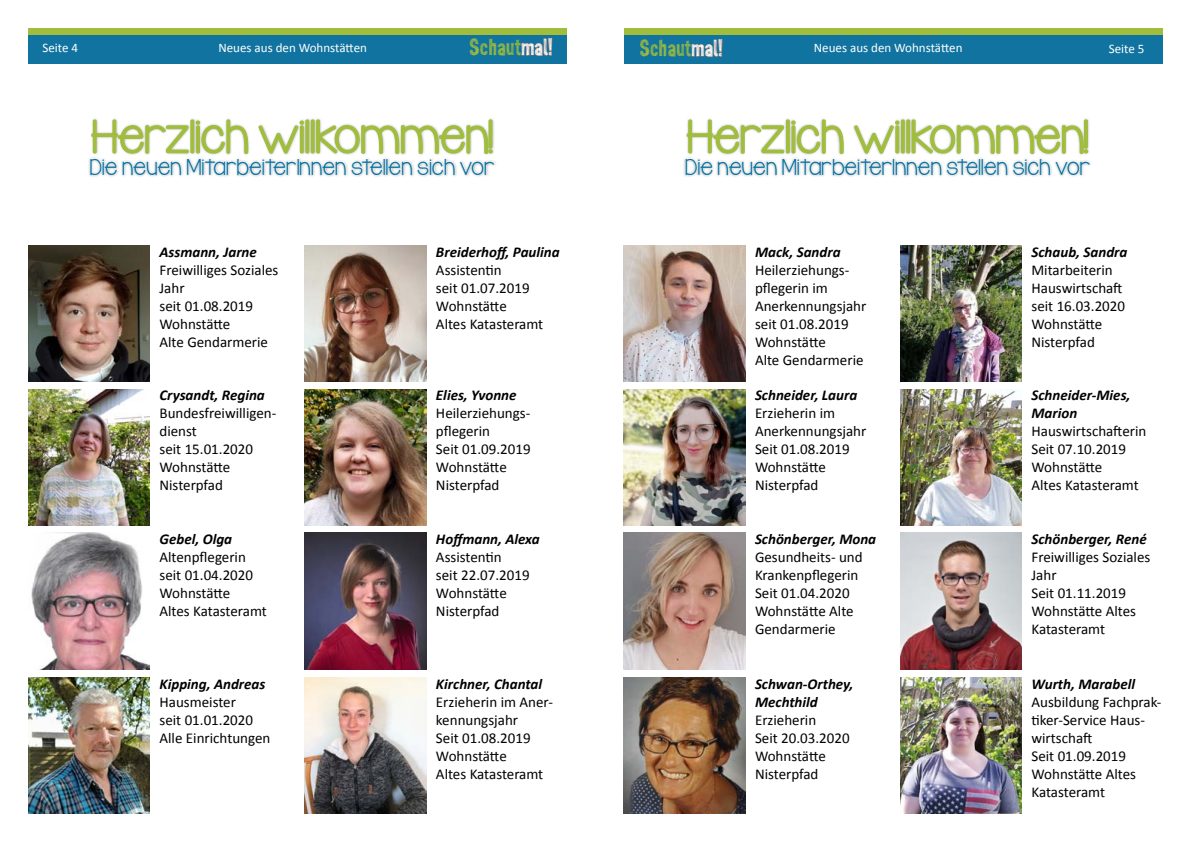
<style>
.page{position:relative;width:1191px;height:842px;background:#fff}
.page>*{position:absolute;margin:0;border:0;box-sizing:border-box;transform-origin:0 0}
.t1{font:37px "KG Lego House";letter-spacing:.025em;color:#a0bd3b}
.t2{font:23px "CF John Doe PERSONALUSE";color:#a0bd3b}
.t3{font:18px "KG Lego House";letter-spacing:.03em;color:#1174a0}
.t4{font:15px/18px "Calibri";color:#000}
.t5{font:italic 700 15px/18px "Calibri";color:#000}
.t6{font:13px "Calibri";color:#fff}
.s1{color:#fff}
.s2{font-family:"CF John Doe";color:#fff}
</style>
<div class="page">
<div style="left:28px;top:28px;width:539px;height:29px;background:#a0bd3b"></div>
<div style="left:28px;top:35px;width:539px;height:28px;background:#1174a0"></div>
<svg style="left:521px;top:38px;width:31px;height:18px"></svg>
<div style="left:87px;top:117px;width:410px;height:61px;background:#000;opacity:.33"></div>
<svg style="left:90px;top:119px;width:405px;height:56px"></svg>
<img style="left:28px;top:389px;width:122px;height:136px">
<img style="left:31px;top:533px;width:119px;height:136px">
<img style="left:305px;top:533px;width:121px;height:136px">
<img style="left:305px;top:245px;width:121px;height:136px">
<img style="left:305px;top:677px;width:121px;height:137px">
<img style="left:305px;top:389px;width:121px;height:136px">
<img style="left:28px;top:245px;width:122px;height:136px">
<img style="left:28px;top:677px;width:122px;height:137px">
<img style="left:624px;top:389px;width:121px;height:136px">
<img style="left:624px;top:533px;width:121px;height:136px">
<img style="left:624px;top:677px;width:121px;height:137px">
<img style="left:900px;top:533px;width:121px;height:136px">
<img style="left:900px;top:245px;width:121px;height:136px">
<img style="left:900px;top:677px;width:121px;height:137px">
<img style="left:900px;top:389px;width:121px;height:136px">
<img style="left:624px;top:245px;width:121px;height:136px">
<div style="left:624px;top:28px;width:538px;height:29px;background:#a0bd3b"></div>
<div style="left:624px;top:35px;width:538px;height:28px;background:#1174a0"></div>
<svg style="left:691px;top:39px;width:31px;height:18px"></svg>
<div style="left:683px;top:117px;width:409px;height:61px;background:#000;opacity:.33"></div>
<svg style="left:685px;top:119px;width:405px;height:56px"></svg>
<p class="t6" style="left:43px;top:39px;width:37px">Seite 4</p>
<p class="t6" style="left:218px;top:39px;width:150px">Neues aus den Wohnstätten</p>
<h2 class="t2" style="left:469px;top:38px;width:85px">Schaut<span class="s1">mal</span><span class="s2">!</span></h2>
<h1 class="t1" style="left:91px;top:112px;width:403px">Herzlich willkommen!</h1>
<p class="t3" style="left:90px;top:155px;width:406px">Die neuen MitarbeiterInnen stellen sich vor</p>
<p class="t5" style="left:159px;top:243px;width:99px">Assmann, Jarne</p>
<p class="t4" style="left:159px;top:261px;width:120px">Freiwilliges Soziales<br>Jahr<br>seit 01.08.2019<br>Wohnstätte<br>Alte Gendarmerie</p>
<p class="t5" style="left:159px;top:386px;width:107px">Crysandt, Regina</p>
<p class="t4" style="left:159px;top:404px;width:118px">Bundesfreiwilligen&shy;dienst<br>seit 15.01.2020<br>Wohnstätte<br>Nisterpfad</p>
<p class="t5" style="left:159px;top:530px;width:74px">Gebel, Olga</p>
<p class="t4" style="left:159px;top:548px;width:109px">Altenpflegerin seit 01.04.2020<br>Wohnstätte<br>Altes Katasteramt</p>
<p class="t5" style="left:159px;top:675px;width:107px">Kipping, Andreas</p>
<p class="t4" style="left:159px;top:693px;width:112px">Hausmeister<br>seit 01.01.2020<br>Alle Einrichtungen</p>
<p class="t5" style="left:436px;top:243px;width:125px">Breiderhoff, Paulina</p>
<p class="t4" style="left:436px;top:261px;width:109px">Assistentin<br>seit 01.07.2019<br>Wohnstätte<br>Altes Katasteramt</p>
<p class="t5" style="left:436px;top:386px;width:82px">Elies, Yvonne</p>
<p class="t4" style="left:436px;top:404px;width:96px">Heilerziehungs&shy;pflegerin<br>Seit 01.09.2019<br>Wohnstätte<br>Nisterpfad</p>
<p class="t5" style="left:436px;top:530px;width:105px">Hoffmann, Alexa</p>
<p class="t4" style="left:436px;top:548px;width:95px">Assistentin<br>seit 22.07.2019<br>Wohnstätte<br>Nisterpfad</p>
<p class="t5" style="left:436px;top:675px;width:108px">Kirchner, Chantal</p>
<p class="t4" style="left:436px;top:693px;width:118px">Erzieherin im Aner&shy;kennungsjahr<br>Seit 01.08.2019<br>Wohnstätte<br>Altes Katasteramt</p>
<h2 class="t2" style="left:639px;top:39px;width:85px">Schaut<span class="s1">mal</span><span class="s2">!</span></h2>
<p class="t6" style="left:814px;top:39px;width:150px">Neues aus den Wohnstätten</p>
<p class="t6" style="left:1108px;top:40px;width:37px">Seite 5</p>
<h1 class="t1" style="left:687px;top:112px;width:403px">Herzlich willkommen!</h1>
<p class="t3" style="left:685px;top:155px;width:406px">Die neuen MitarbeiterInnen stellen sich vor</p>
<p class="t5" style="left:755px;top:243px;width:87px">Mack, Sandra</p>
<p class="t4" style="left:755px;top:261px;width:113px">Heilerziehungs&shy;pflegerin im<br>Anerkennungsjahr seit 01.08.2019<br>Wohnstätte<br>Alte Gendarmerie</p>
<p class="t5" style="left:755px;top:386px;width:104px">Schneider, Laura</p>
<p class="t4" style="left:755px;top:404px;width:113px">Erzieherin im<br>Anerkennungsjahr<br>Seit 01.08.2019<br>Wohnstätte<br>Nisterpfad</p>
<p class="t5" style="left:755px;top:530px;width:123px">Schönberger, Mona</p>
<p class="t4" style="left:755px;top:548px;width:109px">Gesundheits- und<br>Krankenpflegerin<br>Seit 01.04.2020<br>Wohnstätte Alte<br>Gendarmerie</p>
<p class="t5" style="left:755px;top:675px;width:100px">Schwan-Orthey,<br>Mechthild</p>
<p class="t4" style="left:755px;top:711px;width:96px">Erzieherin<br>Seit 20.03.2020<br>Wohnstätte<br>Nisterpfad</p>
<p class="t5" style="left:1031px;top:243px;width:97px">Schaub, Sandra</p>
<p class="t4" style="left:1031px;top:261px;width:95px">Mitarbeiterin<br>Hauswirtschaft seit 16.03.2020<br>Wohnstätte<br>Nisterpfad</p>
<p class="t5" style="left:1031px;top:386px;width:100px">Schneider-Mies,<br>Marion</p>
<p class="t4" style="left:1031px;top:422px;width:116px">Hauswirtschafterin<br>Seit 07.10.2019<br>Wohnstätte<br>Altes Katasteramt</p>
<p class="t5" style="left:1031px;top:530px;width:117px">Schönberger, René</p>
<p class="t4" style="left:1031px;top:548px;width:120px">Freiwilliges Soziales<br>Jahr<br>Seit 01.11.2019<br>Wohnstätte Altes<br>Katasteramt</p>
<p class="t5" style="left:1031px;top:675px;width:105px">Wurth, Marabell</p>
<p class="t4" style="left:1031px;top:693px;width:132px">Ausbildung Fachprak&shy;tiker-Service Haus&shy;wirtschaft<br>Seit 01.09.2019<br>Wohnstätte Altes<br>Katasteramt</p>
</div>
